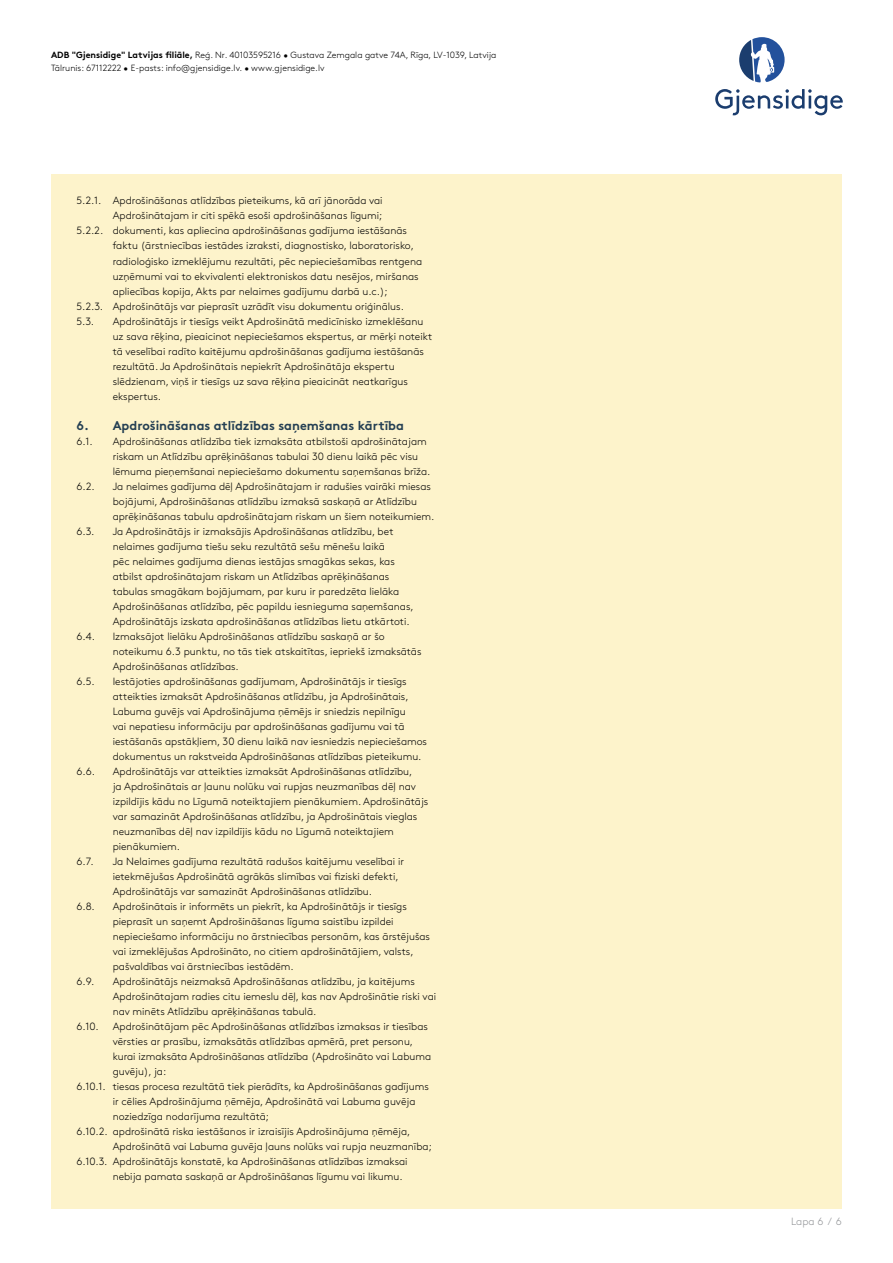
<style>
.page{position:relative;width:893px;height:1263px;background:#fff}
.page>*{position:absolute;margin:0;border:0;box-sizing:border-box;transform-origin:0 0}
.t1{font:700 12.75px "Gjen Brown OT";color:#243f53}
.t2{font:300 10.5px/15px "Gjen Brown OT";color:#000}
.t3{font:300 10.5px "Gjen Brown OT";color:#939598}
.t4{font:300 9px/13.5px "Gjen Brown OT";color:#000}
.s1{font-weight:700}
</style>
<div class="page">
<svg style="left:715px;top:89px;width:128px;height:26px"></svg>
<svg style="left:739px;top:37px;width:46px;height:45px"></svg>
<div style="left:51px;top:174px;width:791px;height:1035px;background:#fdf3cb"></div>
<p class="t4" style="left:51px;top:47px;width:447px"><span class="s1">ADB "Gjensidige" Latvijas filiāle,</span> Reģ. Nr. 40103595216 • Gustava Zemgala gatve 74A, Rīga, LV-1039, Latvija<br>Tālrunis: 67112222 • E-pasts: info@gjensidige.lv. • www.gjensidige.lv</p>
<p class="t2" style="left:77px;top:193px;width:308px">5.2.1. Apdrošināšanas atlīdzības pieteikums, kā arī jānorāda vai</p>
<p class="t2" style="left:113px;top:208px;width:271px">Apdrošinātajam ir citi spēkā esoši apdrošināšanas līgumi;</p>
<p class="t2" style="left:77px;top:223px;width:332px">5.2.2. dokumenti, kas apliecina apdrošināšanas gadījuma iestāšanās</p>
<p class="t2" style="left:113px;top:238px;width:303px">faktu (ārstniecības iestādes izraksti, diagnostisko, laboratorisko,</p>
<p class="t2" style="left:113px;top:253px;width:311px">radioloģisko izmeklējumu rezultāti, pēc nepieciešamības rentgena</p>
<p class="t2" style="left:113px;top:268px;width:307px">uzņēmumi vai to ekvivalenti elektroniskos datu nesējos, miršanas</p>
<p class="t2" style="left:113px;top:283px;width:277px">apliecības kopija, Akts par nelaimes gadījumu darbā u.c.);</p>
<p class="t2" style="left:77px;top:298px;width:329px">5.2.3. Apdrošinātājs var pieprasīt uzrādīt visu dokumentu oriģinālus.</p>
<p class="t2" style="left:77px;top:313px;width:19px">5.3.</p>
<p class="t2" style="left:113px;top:313px;width:321px">Apdrošinātājs ir tiesīgs veikt Apdrošinātā medicīnisko izmeklēšanu uz sava rēķina, pieaicinot nepieciešamos ekspertus, ar mērķi noteikt tā veselībai radīto kaitējumu apdrošināšanas gadījuma iestāšanās rezultātā. Ja Apdrošinātais nepiekrīt Apdrošinātāja ekspertu slēdzienam, viņš ir tiesīgs uz sava rēķina pieaicināt neatkarīgus ekspertus.</p>
<p class="t1" style="left:77px;top:415px;width:329px">6. Apdrošināšanas atlīdzības saņemšanas kārtība</p>
<p class="t2" style="left:77px;top:433px;width:18px">6.1.</p>
<p class="t2" style="left:113px;top:433px;width:319px">Apdrošināšanas atlīdzība tiek izmaksāta atbilstoši apdrošinātajam riskam un Atlīdzību aprēķināšanas tabulai 30 dienu laikā pēc visu lēmuma pieņemšanai nepieciešamo dokumentu saņemšanas brīža.</p>
<p class="t2" style="left:77px;top:478px;width:20px">6.2.</p>
<p class="t2" style="left:113px;top:478px;width:323px">Ja nelaimes gadījuma dēļ Apdrošinātajam ir radušies vairāki miesas bojājumi, Apdrošināšanas atlīdzību izmaksā saskaņā ar Atlīdzību aprēķināšanas tabulu apdrošinātajam riskam un šiem noteikumiem.</p>
<p class="t2" style="left:77px;top:523px;width:19px">6.3.</p>
<p class="t2" style="left:113px;top:523px;width:302px">Ja Apdrošinātājs ir izmaksājis Apdrošināšanas atlīdzību, bet nelaimes gadījuma tiešu seku rezultātā sešu mēnešu laikā<br>pēc nelaimes gadījuma dienas iestājas smagākas sekas, kas atbilst apdrošinātajam riskam un Atlīdzības aprēķināšanas tabulas smagākam bojājumam, par kuru ir paredzēta lielāka Apdrošināšanas atlīdzība, pēc papildu iesnieguma saņemšanas, Apdrošinātājs izskata apdrošināšanas atlīdzības lietu atkārtoti.</p>
<p class="t2" style="left:77px;top:628px;width:20px">6.4.</p>
<p class="t2" style="left:113px;top:628px;width:310px">Izmaksājot lielāku Apdrošināšanas atlīdzību saskaņā ar šo noteikumu 6.3 punktu, no tās tiek atskaitītas, iepriekš izmaksātās<br>Apdrošināšanas atlīdzības.</p>
<p class="t2" style="left:77px;top:673px;width:20px">6.5.</p>
<p class="t2" style="left:113px;top:673px;width:316px">Iestājoties apdrošināšanas gadījumam, Apdrošinātājs ir tiesīgs atteikties izmaksāt Apdrošināšanas atlīdzību, ja Apdrošinātais, Labuma guvējs vai Apdrošinājuma ņēmējs ir sniedzis nepilnīgu<br>vai nepatiesu informāciju par apdrošināšanas gadījumu vai tā iestāšanās apstākļiem, 30 dienu laikā nav iesniedzis nepieciešamos dokumentus un rakstveida Apdrošināšanas atlīdzības pieteikumu.</p>
<p class="t2" style="left:77px;top:763px;width:20px">6.6.</p>
<p class="t2" style="left:113px;top:763px;width:317px">Apdrošinātājs var atteikties izmaksāt Apdrošināšanas atlīdzību,<br>ja Apdrošinātais ar ļaunu nolūku vai rupjas neuzmanības dēļ nav izpildījis kādu no Līgumā noteiktajiem pienākumiem. Apdrošinātājs var samazināt Apdrošināšanas atlīdzību, ja Apdrošinātais vieglas neuzmanības dēļ nav izpildījis kādu no Līgumā noteiktajiem pienākumiem.</p>
<p class="t2" style="left:77px;top:853px;width:19px">6.7.</p>
<p class="t2" style="left:113px;top:853px;width:293px">Ja Nelaimes gadījuma rezultātā radušos kaitējumu veselībai ir ietekmējušas Apdrošinātā agrākās slimības vai fiziski defekti,<br>Apdrošinātājs var samazināt Apdrošināšanas atlīdzību.</p>
<p class="t2" style="left:77px;top:898px;width:20px">6.8.</p>
<p class="t2" style="left:113px;top:898px;width:319px">Apdrošinātais ir informēts un piekrīt, ka Apdrošinātājs ir tiesīgs pieprasīt un saņemt Apdrošināšanas līguma saistību izpildei nepieciešamo informāciju no ārstniecības personām, kas ārstējušas vai izmeklējušas Apdrošināto, no citiem apdrošinātājiem, valsts, pašvaldības vai ārstniecības iestādēm.</p>
<p class="t2" style="left:77px;top:973px;width:19px">6.9.</p>
<p class="t2" style="left:113px;top:973px;width:325px">Apdrošinātājs neizmaksā Apdrošināšanas atlīdzību, ja kaitējums<br>Apdrošinātajam radies citu iemeslu dēļ, kas nav Apdrošinātie riski vai nav minēts Atlīdzību aprēķināšanas tabulā.</p>
<p class="t2" style="left:77px;top:1018px;width:24px">6.10.</p>
<p class="t2" style="left:113px;top:1018px;width:317px">Apdrošinātājam pēc Apdrošināšanas atlīdzības izmaksas ir tiesības</p>
<p class="t2" style="left:113px;top:1033px;width:302px">vērsties ar prasību, izmaksātās atlīdzības apmērā, pret personu,</p>
<p class="t2" style="left:113px;top:1048px;width:320px">kurai izmaksāta Apdrošināšanas atlīdzība (Apdrošināto vai Labuma</p>
<p class="t2" style="left:113px;top:1063px;width:55px">guvēju), ja:</p>
<p class="t2" style="left:77px;top:1078px;width:354px">6.10.1. tiesas procesa rezultātā tiek pierādīts, ka Apdrošināšanas gadījums</p>
<p class="t2" style="left:113px;top:1093px;width:304px">ir cēlies Apdrošinājuma ņēmēja, Apdrošinātā vai Labuma guvēja</p>
<p class="t2" style="left:113px;top:1108px;width:158px">noziedzīga nodarījuma rezultātā;</p>
<p class="t2" style="left:77px;top:1123px;width:335px">6.10.2. apdrošinātā riska iestāšanos ir izraisījis Apdrošinājuma ņēmēja,</p>
<p class="t2" style="left:113px;top:1138px;width:321px">Apdrošinātā vai Labuma guvēja ļauns nolūks vai rupja neuzmanība;</p>
<p class="t2" style="left:77px;top:1153px;width:333px">6.10.3. Apdrošinātājs konstatē, ka Apdrošināšanas atlīdzības izmaksai</p>
<p class="t2" style="left:113px;top:1168px;width:291px">nebija pamata saskaņā ar Apdrošināšanas līgumu vai likumu.</p>
<p class="t3" style="left:791px;top:1213px;width:52px">Lapa 6 / 6</p>
</div>
